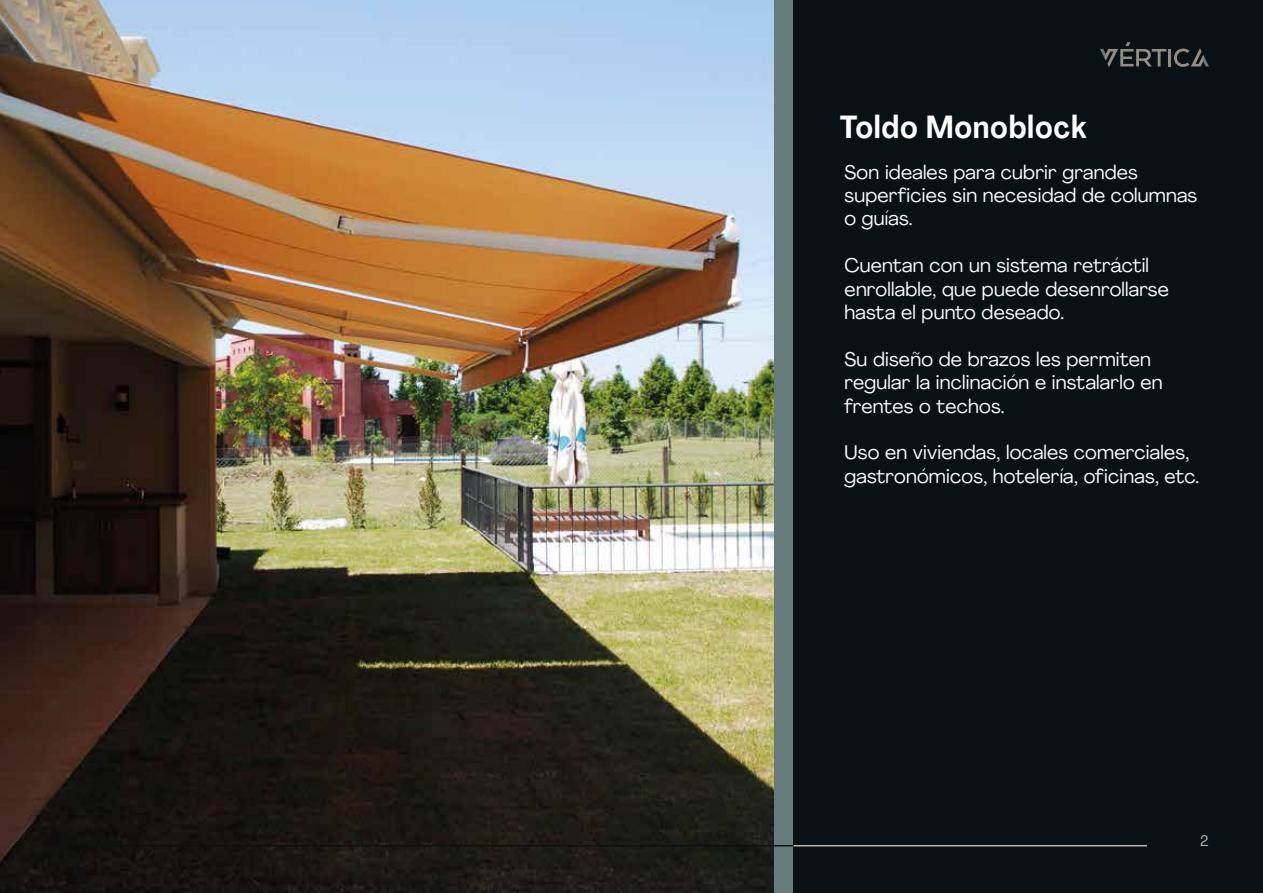
<style>
.page{position:relative;width:1263px;height:893px;background:#fff}
.page>*{position:absolute;margin:0;border:0;box-sizing:border-box;transform-origin:0 0}
.t1{font:700 31.5px "Agrandir Text";color:#fff}
.t2{font:19.5px/23.4px "Agrandir";letter-spacing:.01em;color:#fff}
.t3{font:15px "Agrandir";color:#bcb5aa}
</style>
<div class="page">
<img style="left:0;top:0;width:782px;height:893px">
<div style="left:775px;top:1px;width:488px;height:892px;background:#687b7c"></div>
<div style="left:793px;top:0;width:470px;height:893px;background:#081113"></div>
<hr style="left:70px;top:845px;width:1104px;height:1px;background:#081113">
<hr style="left:793px;top:845px;width:354px;height:1px;background:#bcb5aa">
<hr style="left:1168px;top:49px;width:3px;height:17px;background:#928c83">
<svg style="left:1100px;top:42px;width:66px;height:25px"></svg>
<svg style="left:1174px;top:48px;width:35px;height:19px"></svg>
<h1 class="t1" style="left:839px;top:107px;width:249px">Toldo Monoblock</h1>
<p class="t2" style="left:845px;top:160px;width:354px">Son ideales para cubrir grandes superficies sin necesidad de columnas o guías.</p>
<p class="t2" style="left:845px;top:253px;width:326px">Cuentan con un sistema retráctil enrollable, que puede desenrollarse hasta el punto deseado.</p>
<p class="t2" style="left:845px;top:347px;width:319px">Su diseño de brazos les permiten regular la inclinación e instalarlo en frentes o techos.</p>
<p class="t2" style="left:845px;top:441px;width:356px">Uso en viviendas, locales comerciales, gastronómicos, hotelería, oficinas, etc.</p>
<p class="t3" style="left:1200px;top:831px;width:10px">2</p>
</div>
